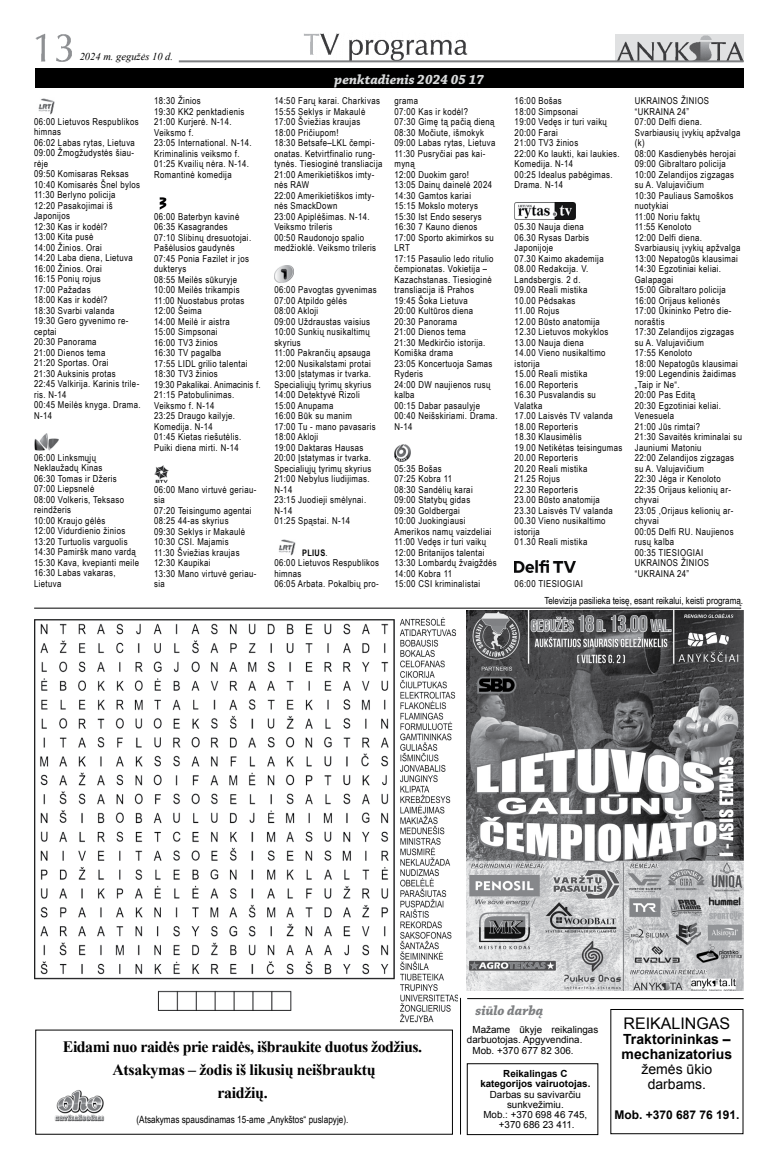
<style>
.page{position:relative;width:777px;height:1168px;background:#fff}
.page>*{position:absolute;margin:0;border:0;box-sizing:border-box;transform-origin:0 0}
.t1{font:16px "Arial";color:#000}
.t2{font:700 15.9px/23px "Times New Roman";letter-spacing:-.03em;color:#000;text-align:center}
.t3{font:700 14px/15px "Arial";color:#000}
.t4{font:italic 700 14px "Chaparral Pro";color:#d9dbdc}
.t5{font:14px/15px "Arial";color:#000;text-align:center}
.t6{font:italic 700 14px "Chaparral Pro";color:#7e8082}
.t7{font:700 12px "Arial";color:#000}
.t8{font:italic 10.5px "Times New Roman";color:#000}
.t9{font:10px "Arial Narrow";color:#000}
.t10{font:9.8px/10.3px "Arial";color:#000;text-align:center}
.t11{font:9.8px "Arial Narrow";color:#000}
.t12{font:700 9.8px/10.3px "Arial";color:#000;text-align:center}
.t13{font:9.5px/10.5px "Arial Narrow";letter-spacing:.04em;color:#000}
.t14{font:700 9px "Arial Narrow";letter-spacing:.04em;color:#000}
.s1{font-weight:400;font-size:9.5px}
</style>
<div class="page">
<img style="left:304px;top:33px;width:164px;height:27px">
<img style="left:615px;top:34px;width:128px;height:26px">
<hr style="left:179px;top:60px;width:564px;height:2px;background:#7e8082">
<img style="left:35px;top:33px;width:37px;height:29px">
<div style="left:35px;top:69px;width:708px;height:19px;background:#000"></div>
<img style="left:54px;top:1090px;width:51px;height:32px">
<hr style="left:34px;top:608px;width:707px;height:1px;background:#000">
<img style="left:467px;top:610px;width:276px;height:381px">
<img style="left:38px;top:98px;width:17px;height:16px">
<img style="left:34px;top:433px;width:25px;height:17px">
<img style="left:159px;top:197px;width:8px;height:12px">
<img style="left:154px;top:465px;width:14px;height:17px">
<img style="left:274px;top:266px;width:19px;height:17px">
<img style="left:278px;top:539px;width:18px;height:17px">
<img style="left:394px;top:444px;width:17px;height:17px">
<img style="left:514px;top:203px;width:62px;height:17px">
<img style="left:514px;top:560px;width:62px;height:12px">
<img style="left:35px;top:619px;width:359px;height:392px">
<img style="left:400px;top:617px;width:58px;height:406px">
<div style="left:610px;top:1009px;width:133px;height:125px;border:1px solid #000"></div>
<div style="left:467px;top:1063px;width:131px;height:72px;border:1px solid #000"></div>
<hr style="left:467px;top:998px;width:276px;height:1px;background:#000">
<hr style="left:460px;top:998px;width:1px;height:136px;background:#000">
<p class="t8" style="left:80px;top:49px;width:95px">2024 m. gegužės 10 d.</p>
<p class="t13" style="left:34px;top:116px;width:108px">06:00 Lietuvos Respublikos himnas<br>06:02 Labas rytas, Lietuva<br>09:00 Žmogžudystės šiau&shy;rėje<br>09:50 Komisaras Reksas<br>10:40 Komisarės Šnel bylos<br>11:30 Berlyno policija<br>12:20 Pasakojimai iš<br>Japonijos<br>12:30 Kas ir kodėl?<br>13:00 Kita pusė<br>14:00 Žinios. Orai<br>14:20 Laba diena, Lietuva<br>16:00 Žinios. Orai<br>16:15 Ponių rojus<br>17:00 Pažadas<br>18:00 Kas ir kodėl?<br>18:30 Svarbi valanda<br>19:30 Gero gyvenimo re&shy;ceptai<br>20:30 Panorama<br>21:00 Dienos tema<br>21:20 Sportas. Orai<br>21:30 Auksinis protas<br>22:45 Valkirija. Karinis trile&shy;ris. N-14<br>00:45 Meilės knyga. Drama.<br>N-14</p>
<p class="t13" style="left:34px;top:452px;width:107px">06:00 Linksmųjų<br>Neklaužadų Kinas<br>06:30 Tomas ir Džeris<br>07:00 Liepsnelė<br>08:00 Volkeris, Teksaso reindžeris<br>10:00 Kraujo gėlės<br>12:00 Vidurdienio žinios<br>13:20 Turtuolis varguolis<br>14:30 Pamiršk mano vardą<br>15:30 Kava, kvepianti meile<br>16:30 Labas vakaras,<br>Lietuva</p>
<p class="t13" style="left:154px;top:95px;width:99px">18:30 Žinios<br>19:30 KK2 penktadienis<br>21:00 Kurjerė. N-14.<br>Veiksmo f.<br>23:05 International. N-14.<br>Kriminalinis veiksmo f.<br>01:25 Kvailių nėra. N-14.<br>Romantinė komedija</p>
<p class="t13" style="left:154px;top:211px;width:108px">06:00 Baterbyn kavinė<br>06:35 Kasagrandes<br>07:10 Slibinų dresuotojai.<br>Pašėlusios gaudynės<br>07:45 Ponia Fazilet ir jos dukterys<br>08:55 Meilės sūkuryje<br>10:00 Meilės trikampis<br>11:00 Nuostabus protas<br>12:00 Šeima<br>14:00 Meilė ir aistra<br>15:00 Simpsonai<br>16:00 TV3 žinios<br>16:30 TV pagalba<br>17:55 LIDL grilio talentai<br>18:30 TV3 žinios<br>19:30 Pakalikai. Animacinis f.<br>21:15 Patobulinimas.<br>Veiksmo f. N-14<br>23:25 Draugo kailyje.<br>Komedija. N-14<br>01:45 Kietas riešutėlis.<br>Puiki diena mirti. N-14</p>
<p class="t13" style="left:154px;top:484px;width:104px">06:00 Mano virtuvė geriau&shy;sia<br>07:20 Teisingumo agentai<br>08:25 44-as skyrius<br>09:30 Seklys ir Makaulė<br>10:30 CSI. Majamis<br>11:30 Šviežias kraujas<br>12:30 Kaupikai<br>13:30 Mano virtuvė geriau&shy;sia</p>
<h3 class="t4" style="left:334px;top:71px;width:151px">penktadienis 2024 05 17</h3>
<p class="t13" style="left:274px;top:95px;width:110px">14:50 Farų karai. Charkivas<br>15:55 Seklys ir Makaulė<br>17:00 Šviežias kraujas<br>18:00 Pričiupom!<br>18:30 Betsafe–LKL čempi&shy;onatas. Ketvirtfinalio rung&shy;tynės. Tiesioginė transliacija<br>21:00 Amerikietiškos imty&shy;nės RAW<br>22:00 Amerikietiškos imty&shy;nės SmackDown<br>23:00 Apiplėšimas. N-14.<br>Veiksmo trileris<br>00:50 Raudonojo spalio medžioklė. Veiksmo trileris</p>
<p class="t13" style="left:274px;top:284px;width:104px">06:00 Pavogtas gyvenimas<br>07:00 Atpildo gėlės<br>08:00 Akloji<br>09:00 Uždraustas vaisius<br>10:00 Sunkių nusikaltimų skyrius<br>11:00 Pakrančių apsauga<br>12:00 Nusikalstami protai<br>13:00 Įstatymas ir tvarka.<br>Specialiųjų tyrimų skyrius<br>14:00 Detektyvė Rizoli<br>15:00 Anupama<br>16:00 Būk su manim<br>17:00 Tu - mano pavasaris<br>18:00 Akloji<br>19:00 Daktaras Hausas<br>20:00 Įstatymas ir tvarka.<br>Specialiųjų tyrimų skyrius<br>21:00 Nebylus liudijimas.<br>N-14<br>23:15 Juodieji smėlynai.<br>N-14<br>01:25 Spąstai. N-14</p>
<p class="t14" style="left:302px;top:546px;width:27px">PLIUS<span class="s1">.</span></p>
<p class="t13" style="left:274px;top:557px;width:106px">06:00 Lietuvos Respublikos himnas<br>06:05 Arbata. Pokalbių pro-</p>
<p class="t13" style="left:394px;top:95px;width:104px">grama<br>07:00 Kas ir kodėl?<br>07:30 Gimę tą pačią dieną<br>08:30 Močiute, išmokyk<br>09:00 Labas rytas, Lietuva<br>11:30 Pusryčiai pas kai&shy;myną<br>12:00 Duokim garo!<br>13:05 Dainų dainelė 2024<br>14:30 Gamtos kariai<br>15:15 Mokslo moterys<br>15:30 Ist Endo seserys<br>16:30 7 Kauno dienos<br>17:00 Sporto akimirkos su<br>LRT<br>17:15 Pasaulio ledo ritulio čempionatas. Vokietija –<br>Kazachstanas. Tiesioginė transliacija iš Prahos<br>19:45 Šoka Lietuva<br>20:00 Kultūros diena<br>20:30 Panorama<br>21:00 Dienos tema<br>21:30 Medkirčio istorija.<br>Komiška drama<br>23:05 Koncertuoja Samas<br>Ryderis<br>24:00 DW naujienos rusų kalba<br>00:15 Dabar pasaulyje<br>00:40 Neišskiriami. Drama.<br>N-14</p>
<p class="t13" style="left:394px;top:463px;width:104px">05:35 Bošas<br>07:25 Kobra 11<br>08:30 Sandėlių karai<br>09:00 Statybų gidas<br>09:30 Goldbergai<br>10:00 Juokingiausi<br>Amerikos namų vaizdeliai<br>11:00 Vedęs ir turi vaikų<br>12:00 Britanijos talentai<br>13:30 Lombardų žvaigždės<br>14:00 Kobra 11<br>15:00 CSI kriminalistai</p>
<p class="t13" style="left:514px;top:95px;width:107px">16:00 Bošas<br>18:00 Simpsonai<br>19:00 Vedęs ir turi vaikų<br>20:00 Farai<br>21:00 TV3 žinios<br>22:00 Ko laukti, kai laukies.<br>Komedija. N-14<br>00:25 Idealus pabėgimas.<br>Drama. N-14</p>
<p class="t13" style="left:514px;top:221px;width:109px">05.30 Nauja diena<br>06.30 Rysas Darbis<br>Japonijoje<br>07.30 Kaimo akademija<br>08.00 Redakcija. V.<br>Landsbergis. 2 d.<br>09.00 Reali mistika<br>10.00 Pėdsakas<br>11.00 Rojus<br>12.00 Būsto anatomija<br>12.30 Lietuvos mokyklos<br>13.00 Nauja diena<br>14.00 Vieno nusikaltimo istorija<br>15.00 Reali mistika<br>16.00 Reporteris<br>16.30 Pusvalandis su<br>Valatka<br>17.00 Laisvės TV valanda<br>18.00 Reporteris<br>18.30 Klausimėlis<br>19.00 Netikėtas teisingumas<br>20.00 Reporteris<br>20.20 Reali mistika<br>21.25 Rojus<br>22.30 Reporteris<br>23.00 Būsto anatomija<br>23.30 Laisvės TV valanda<br>00.30 Vieno nusikaltimo istorija<br>01.30 Reali mistika</p>
<p class="t13" style="left:514px;top:578px;width:70px">06:00 TIESIOGIAI</p>
<p class="t13" style="left:635px;top:95px;width:109px">UKRAINOS ŽINIOS “UKRAINA 24”<br>07:00 Delfi diena.<br>Svarbiausių įvykių apžvalga (k)<br>08:00 Kasdienybės herojai<br>09:00 Gibraltaro policija<br>10:00 Zelandijos zigzagas su A. Valujavičium<br>10:30 Pauliaus Samoškos nuotykiai<br>11:00 Noriu faktų<br>11:55 Kenoloto<br>12:00 Delfi diena.<br>Svarbiausių įvykių apžvalga<br>13:00 Nepatogūs klausimai<br>14:30 Egzotiniai keliai.<br>Galapagai<br>15:00 Gibraltaro policija<br>16:00 Orijaus kelionės<br>17:00 Ūkininko Petro die&shy;noraštis<br>17:30 Zelandijos zigzagas su A. Valujavičium<br>17:55 Kenoloto<br>18:00 Nepatogūs klausimai<br>19:00 Legendinis žaidimas „Taip ir Ne“.<br>20:00 Pas Editą<br>20:30 Egzotiniai keliai.<br>Venesuela<br>21:00 Jūs rimtai?<br>21:30 Savaitės kriminalai su<br>Jauniumi Matoniu<br>22:00 Zelandijos zigzagas su A. Valujavičium<br>22:30 Jėga ir Kenoloto<br>22:35 Orijaus kelionių ar&shy;chyvai<br>23:05 ,Orijaus kelionių ar&shy;chyvai<br>00:05 Delfi RU. Naujienos rusų kalba<br>00:35 TIESIOGIAI<br>UKRAINOS ŽINIOS “UKRAINA 24”</p>
<p class="t11" style="left:544px;top:594px;width:200px">Televizija pasilieka teisę, esant reikalui, keisti programą.</p>
<h2 class="t2" style="left:63px;top:1035px;width:361px">Eidami nuo raidės prie raidės, išbraukite duotus žodžius.<br>Atsakymas – žodis iš likusių neišbrauktų<br>raidžių.</h2>
<p class="t9" style="left:136px;top:1112px;width:213px">(Atsakymas spausdinamas 15-ame „Anykštos“ puslapyje).</p>
<h3 class="t6" style="left:475px;top:1002px;width:69px">siūlo darbą</h3>
<p class="t10" style="left:472px;top:1024px;width:127px">Mažame ūkyje reikalingas</p>
<p class="t10" style="left:467px;top:1035px;width:117px">darbuotojas. Apgyvendina.</p>
<p class="t10" style="left:472px;top:1045px;width:103px">Mob. +370 677 82 306.</p>
<p class="t12" style="left:480px;top:1069px;width:112px">Reikalingas C kategorijos vairuotojas.</p>
<p class="t10" style="left:483px;top:1089px;width:105px">Darbas su savivarčiu sunkvežimiu.<br>Mob.: +370 698 46 745, +370 686 23 411.</p>
<h1 class="t1" style="left:623px;top:1013px;width:108px">REIKALIN GAS</h1>
<h3 class="t3" style="left:621px;top:1032px;width:112px">Traktorininkas – mechanizatorius</h3>
<h3 class="t5" style="left:641px;top:1062px;width:72px">žemės ūkio darbams.</h3>
<p class="t7" style="left:614px;top:1107px;width:127px">Mob. +370 687 76 191.</p>
</div>
